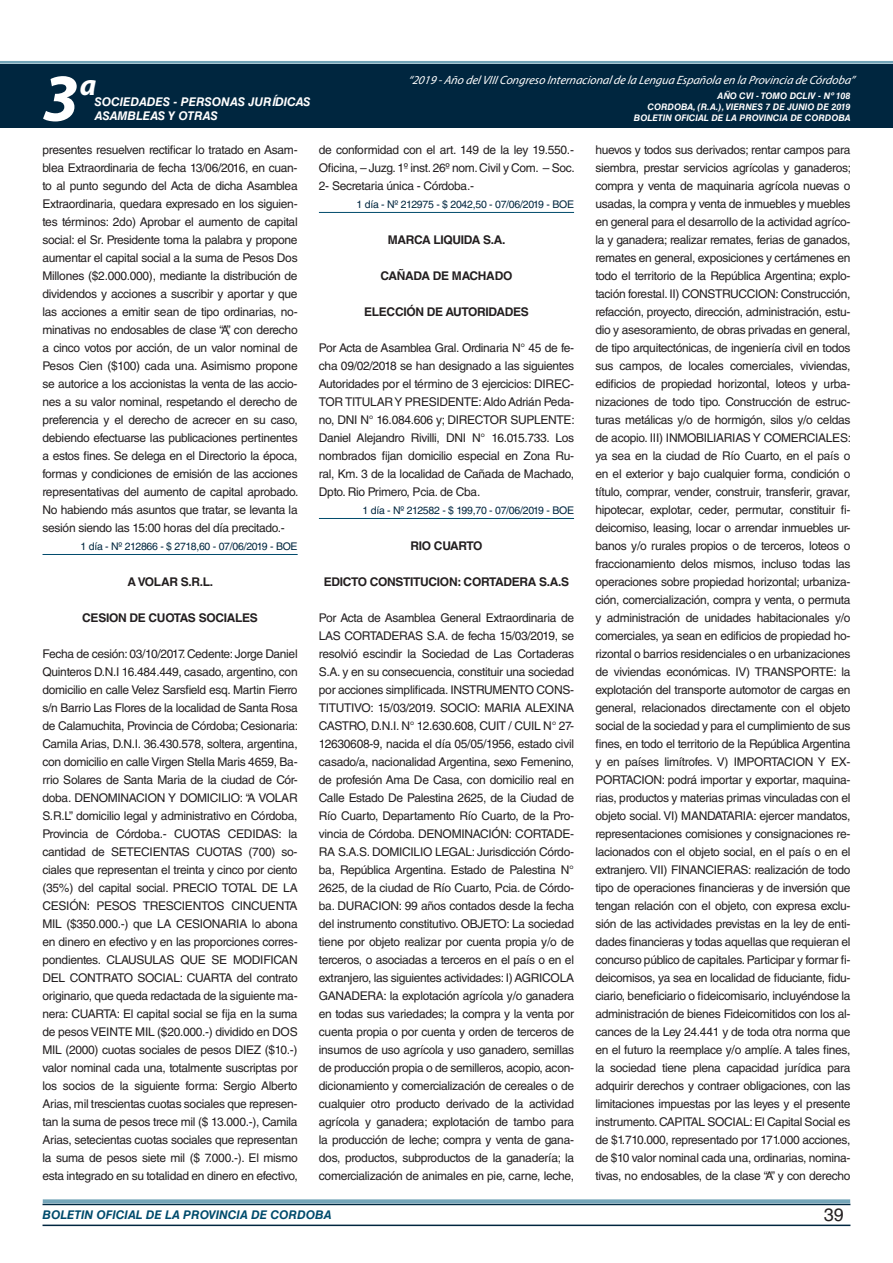
<style>
.page{position:relative;width:893px;height:1263px;background:#fff}
.page>*{position:absolute;margin:0;border:0;box-sizing:border-box;transform-origin:0 0}
.t1{font:italic 700 67.5px "Myriad Pro";color:#fff}
.t2{font:italic 700 30px "Myriad Pro";color:#fff}
.t3{font:18px "Helvetica LT Std";color:#231f20}
.t4{font:12px/18px "Helvetica LT Std";letter-spacing:-.025em;color:#231f20;text-align:justify}
.t5{font:700 12px "Helvetica LT Std";letter-spacing:-.025em;color:#231f20}
.t6{font:italic 12px "Myriad Pro";color:#fff}
.t7{font:italic 700 12px "Helvetica LT Std";color:#fff}
.t8{font:italic 700 12px "Helvetica LT Std";color:#004b6c}
.t9{font:10.5px "Helvetica LT Std";letter-spacing:-.025em;color:#00263f}
.t10{font:italic 700 9px/10.8px "Helvetica LT Std";color:#fff;text-align:right}
</style>
<div class="page">
<div style="left:0;top:61px;width:893px;height:6px;background:#fff;opacity:.75"></div>
<div style="left:0;top:64px;width:893px;height:64px;background:#00263f"></div>
<hr style="left:43px;top:1224px;width:807px;height:2px;background:#00263f">
<div style="left:42px;top:1198px;width:809px;height:8px;background:#fff;opacity:.75"></div>
<hr style="left:43px;top:554px;width:255px;height:1px;background:#004b6c">
<hr style="left:319px;top:212px;width:255px;height:1px;background:#004b6c">
<hr style="left:319px;top:518px;width:255px;height:1px;background:#004b6c">
<h2 class="t2" style="left:80px;top:66px;width:18px">a</h2>
<p class="t6" style="left:408px;top:72px;width:448px">“2019 -Año delVIIICongreso Internacionalde la Lengua Esp añola en la Provincia de Córdoba”</p>
<h1 class="t1" style="left:43px;top:54px;width:38px">3</h1>
<p class="t10" style="left:634px;top:91px;width:218px">AÑO CVI - TOMO DCLIV - Nº 108<br>CORDOBA, (R.A.), VIERNES 7 DE JUNIO DE 2019<br>BOLETIN OFICIAL DE LA PROVINCIA DE CORDOBA</p>
<p class="t7" style="left:95px;top:94px;width:217px">SOCIEDADES - PERSONAS JURÍDICAS</p>
<p class="t7" style="left:95px;top:109px;width:125px">ASAMBLEAS Y OTRAS</p>
<p class="t4" style="left:43px;top:141px;width:257px">presentes resuelven rectificar lo tratado en Asam&shy;blea Extraordinaria de fecha 13/06/2016, en cuan&shy;to al punto segundo del Acta de dicha Asamblea Extraordinaria, quedara expresado en los siguien&shy;tes términos: 2do) Aprobar el aumento de capital social: el Sr. Presidente toma la palabra y propone aumentar el capital social a la suma de Pesos Dos Millones ($2.000.000), mediante la distribución de dividendos y acciones a suscribir y aportar y que las acciones a emitir sean de tipo ordinarias, no&shy;minativas no endosables de clase “A”, con derecho a cinco votos por acción, de un valor nominal de Pesos Cien ($100) cada una. Asimismo propone se autorice a los accionistas la venta de las accio&shy;nes a su valor nominal, respetando el derecho de preferencia y el derecho de acrecer en su caso, debiendo efectuarse las publicaciones pertinentes a estos fines. Se delega en el Directorio la época, formas y condiciones de emisión de las acciones representativas del aumento de capital aprobado.<br>No habiendo más asuntos que tratar, se levanta la sesión siendo las 15:00 horas del día precitado.-</p>
<p class="t9" style="left:81px;top:540px;width:219px">1 día - Nº 212866 - $ 2718,60 - 07/06/2019 - BOE</p>
<p class="t5" style="left:127px;top:574px;width:87px">A VOLAR S.R.L.</p>
<p class="t5" style="left:82px;top:610px;width:177px">CESION DE CUOTAS SOCIALES</p>
<p class="t4" style="left:43px;top:645px;width:257px">Fecha de cesión: 03/10/2017. Cedente: Jorge Daniel Quinteros D.N.I 16.484.449, casado, argentino, con domicilio en calle Velez Sarsfield esq. Martin Fierro s/n Barrio Las Flores de la localidad de Santa Rosa de Calamuchita, Provincia de Córdoba; Cesionaria:<br>Camila Arias, D.N.I. 36.430.578, soltera, argentina, con domicilio en calle Virgen Stella Maris 4659, Ba&shy;rrio Solares de Santa Maria de la ciudad de Cór&shy;doba. DENOMINACION Y DOMICILIO: “A VOLAR S.R.L” domicilio legal y administrativo en Córdoba, Provincia de Córdoba.- CUOTAS CEDIDAS: la cantidad de SETECIENTAS CUOTAS (700) so&shy;ciales que representan el treinta y cinco por ciento (35%) del capital social. PRECIO TOTAL DE LA CESIÓN: PESOS TRESCIENTOS CINCUENTA MIL ($350.000.-) que LA CESIONARIA lo abona en dinero en efectivo y en las proporciones corres&shy;pondientes. CLAUSULAS QUE SE MODIFICAN DEL CONTRATO SOCIAL: CUARTA del contrato originario, que queda redactada de la siguiente ma&shy;nera: CUARTA: El capital social se fija en la suma de pesos VEINTE MIL ($20.000.-) dividido en DOS MIL (2000) cuotas sociales de pesos DIEZ ($10.-) valor nominal cada una, totalmente suscriptas por los socios de la siguiente forma: Sergio Alberto Arias, mil trescientas cuotas sociales que represen&shy;tan la suma de pesos trece mil ($ 13.000.-), Camila Arias, setecientas cuotas sociales que representan la suma de pesos siete mil ($ 7.000.-). El mismo esta integrado en su totalidad en dinero en efectivo,</p>
<p class="t4" style="left:319px;top:141px;width:257px">de conformidad con el art. 149 de la ley 19.550.- Oficina, – Juzg. 1º inst. 26º nom. Civil y Com. – Soc.<br>2- Secretaria única - Córdoba.-</p>
<p class="t9" style="left:357px;top:198px;width:219px">1 día - Nº 212975 - $ 2042,50 - 07/06/2019 - BOE</p>
<p class="t5" style="left:388px;top:232px;width:119px">MARCA LIQUIDA S.A.</p>
<p class="t5" style="left:381px;top:268px;width:133px">CAÑADA DE MACHADO</p>
<p class="t5" style="left:364px;top:304px;width:16px">ELECCIÓN</p>
<p class="t5" style="left:427px;top:304px;width:35px">DE AUTORIDADES</p>
<p class="t4" style="left:319px;top:339px;width:257px">Por Acta de Asamblea Gral. Ordinaria N° 45 de fe&shy;cha 09/02/2018 se han designado a las siguientes Autoridades por el término de 3 ejercicios: DIREC-TOR TITULAR Y PRESIDENTE: Aldo Adrián Peda&shy;no, DNI N° 16.084.606 y; DIRECTOR SUPLENTE:<br>Daniel Alejandro Rivilli, DNI N° 16.015.733. Los nombrados fijan domicilio especial en Zona Ru&shy;ral, Km. 3 de la localidad de Cañada de Machado, Dpto. Rio Primero, Pcia. de Cba.</p>
<p class="t9" style="left:363px;top:504px;width:213px">1 día - Nº 212582 - $ 199,70 - 07/06/2019 - BOE</p>
<p class="t5" style="left:410px;top:538px;width:73px">RIO CUARTO</p>
<p class="t5" style="left:324px;top:574px;width:247px">EDICTO CONSTITUCION: CORTADERA S.A.S</p>
<p class="t4" style="left:319px;top:609px;width:257px">Por Acta de Asamblea General Extraordinaria de LAS CORTADERAS S.A. de fecha 15/03/2019, se resolvió escindir la Sociedad de Las Cortaderas S.A. y en su consecuencia, constituir una sociedad por acciones simplificada. INSTRUMENTO CONS-TITUTIVO: 15/03/2019. SOCIO: MARIA ALEXINA CASTRO, D.N.I. N° 12.630.608, CUIT / CUIL N° 27- 12630608-9, nacida el día 05/05/1956, estado civil casado/a, nacionalidad Argentina, sexo Femenino, de profesión Ama De Casa, con domicilio real en Calle Estado De Palestina 2625, de la Ciudad de Río Cuarto, Departamento Río Cuarto, de la Pro&shy;vincia de Córdoba. DENOMINACIÓN: CORTADE-RA S.A.S. DOMICILIO LEGAL: Jurisdicción Córdo&shy;ba, República Argentina. Estado de Palestina N° 2625, de la ciudad de Río Cuarto, Pcia. de Córdo&shy;ba. DURACION: 99 años contados desde la fecha del instrumento constitutivo. OBJETO: La sociedad tiene por objeto realizar por cuenta propia y/o de terceros, o asociadas a terceros en el país o en el extranjero, las siguientes actividades: I) AGRICOLA GANADERA: la explotación agrícola y/o ganadera en todas sus variedades; la compra y la venta por cuenta propia o por cuenta y orden de terceros de insumos de uso agrícola y uso ganadero, semillas de producción propia o de semilleros, acopio, acon&shy;dicionamiento y comercialización de cereales o de cualquier otro producto derivado de la actividad agrícola y ganadera; explotación de tambo para la producción de leche; compra y venta de gana&shy;dos, productos, subproductos de la ganadería; la comercialización de animales en pie, carne, leche,</p>
<p class="t4" style="left:595px;top:141px;width:257px">huevos y todos sus derivados; rentar campos para siembra, prestar servicios agrícolas y ganaderos; compra y venta de maquinaria agrícola nuevas o usadas, la compra y venta de inmuebles y muebles en general para el desarrollo de la actividad agríco&shy;la y ganadera; realizar remates, ferias de ganados, remates en general, exposiciones y certámenes en todo el territorio de la República Argentina; explo&shy;tación forestal. II) CONSTRUCCION: Construcción, refacción, proyecto, dirección, administración, estu&shy;dio y asesoramiento, de obras privadas en general, de tipo arquitectónicas, de ingeniería civil en todos sus campos, de locales comerciales, viviendas, edificios de propiedad horizontal, loteos y urba&shy;nizaciones de todo tipo. Construcción de estruc&shy;turas metálicas y/o de hormigón, silos y/o celdas de acopio. III) INMOBILIARIAS Y COMERCIALES: ya sea en la ciudad de Río Cuarto, en el país o en el exterior y bajo cualquier forma, condición o título, comprar, vender, construir, transferir, gravar, hipotecar, explotar, ceder, permutar, constituir fi&shy;deicomiso, leasing, locar o arrendar inmuebles ur&shy;banos y/o rurales propios o de terceros, loteos o fraccionamiento delos mismos, incluso todas las operaciones sobre propiedad horizontal; urbaniza&shy;ción, comercialización, compra y venta, o permuta y administración de unidades habitacionales y/o comerciales, ya sean en edificios de propiedad ho&shy;rizontal o barrios residenciales o en urbanizaciones de viviendas económicas. IV) TRANSPORTE: la explotación del transporte automotor de cargas en general, relacionados directamente con el objeto social de la sociedad y para el cumplimiento de sus fines, en todo el territorio de la República Argentina y en países limítrofes. V) IMPORTACION Y EX-PORTACION: podrá importar y exportar, maquina&shy;rias, productos y materias primas vinculadas con el objeto social. VI) MANDATARIA: ejercer mandatos, representaciones comisiones y consignaciones re&shy;lacionados con el objeto social, en el país o en el extranjero. VII) FINANCIERAS: realización de todo tipo de operaciones financieras y de inversión que tengan relación con el objeto, con expresa exclu&shy;sión de las actividades previstas en la ley de enti&shy;dades financieras y todas aquellas que requieran el concurso público de capitales. Participar y formar fi&shy;deicomisos, ya sea en localidad de fiduciante, fidu&shy;ciario, beneficiario o fideicomisario, incluyéndose la administración de bienes Fideicomitidos con los al&shy;cances de la Ley 24.441 y de toda otra norma que en el futuro la reemplace y/o amplíe. A tales fines, la sociedad tiene plena capacidad jurídica para adquirir derechos y contraer obligaciones, con las limitaciones impuestas por las leyes y el presente instrumento. CAPITAL SOCIAL: El Capital Social es de $1.710.000, representado por 171.000 acciones, de $10 valor nominal cada una, ordinarias, nomina&shy;tivas, no endosables, de la clase “A” y con derecho</p>
<p class="t8" style="left:43px;top:1208px;width:290px">BOLETIN OFICIAL DE LA PROVINCIA DE CORDOBA</p>
<h3 class="t3" style="left:824px;top:1204px;width:22px">39</h3>
</div>
